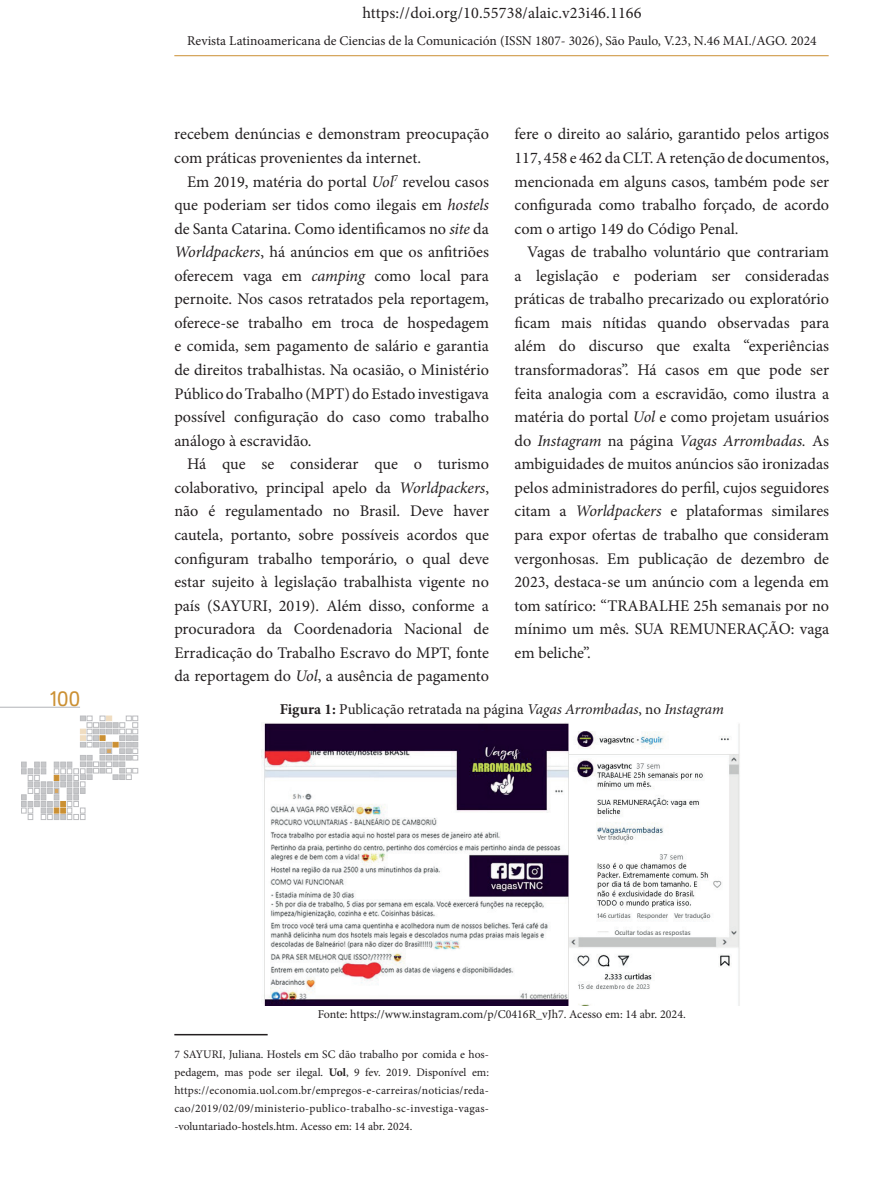
<style>
.page{position:relative;width:893px;height:1191px;background:#fff}
.page>*{position:absolute;margin:0;border:0;box-sizing:border-box;transform-origin:0 0}
.t1{font:21px "Istok Web";color:#cb9033}
.t2{font:16.2px/23.5px "Minion Pro";color:#231f20;text-align:justify}
.t3{font:15px "Minion Pro";color:#231f20}
.t4{font:13.5px "Minion Pro";color:#231f20}
.t5{font:12px "Minion Pro";color:#231f20}
.t6{font:11.55px/18.1px "Minion Pro";color:#231f20;text-align:justify}
.s1{font-style:italic}
.s2{font-weight:700}
</style>
<div class="page">
<svg style="left:21px;top:716px;width:117px;height:103px"></svg>
<hr style="left:0;top:707px;width:80px;height:1px;background:#b2b3b7">
<hr style="left:174px;top:55px;width:655px;height:1px;background:#cb9033">
<img style="left:262px;top:722px;width:478px;height:283px">
<hr style="left:174px;top:1034px;width:94px;height:1px;background:#231f20">
<p class="t1" style="left:49px;top:684px;width:33px">100</p>
<p class="t2" style="left:362px;top:1px;width:281px">https://doi.org/10.55738/alaic.v23i46.1166</p>
<p class="t4" style="left:187px;top:32px;width:631px">Revista Latinoamericana de Ciencias de la Comunicación (ISSN 1807- 3026), São Paulo, V.23, N.46 MAI./AGO. 2024</p>
<p class="t2" style="left:514px;top:122px;width:316px">fere o direito ao salário, garantido pelos artigos 117, 458 e 462 da CLT. A retenção de documentos, mencionada em alguns casos, também pode ser configurada como trabalho forçado, de acordo com o artigo 149 do Código Penal.</p>
<p class="t2" style="left:514px;top:240px;width:316px;text-indent:13px">Vagas de trabalho voluntário que contrariam a legislação e poderiam ser consideradas práticas de trabalho precarizado ou exploratório ficam mais nítidas quando observadas para além do discurso que exalta “experiências transformadoras”. Há casos em que pode ser feita analogia com a escravidão, como ilustra a matéria do portal <span class="s1">Uol</span> e como projetam usuários do <span class="s1">Instagram</span> na página <span class="s1">Vagas Arrombadas.</span> As ambiguidades de muitos anúncios são ironizadas pelos administradores do perfil, cujos seguidores citam a <span class="s1">Worldpackers</span> e plataformas similares para expor ofertas de trabalho que consideram vergonhosas. Em publicação de dezembro de 2023, destaca-se um anúncio com a legenda em tom satírico: “TRABALHE 25h semanais por no mínimo um mês. SUA REMUNERAÇÃO: vaga em beliche”.</p>
<p class="t2" style="left:174px;top:123px;width:316px">recebem denúncias e demonstram preocupação com práticas provenientes da internet.</p>
<p class="t2" style="left:174px;top:170px;width:316px;text-indent:13px">Em 2019, matéria do portal <span class="s1">Uol</span><sup>7</sup> revelou casos que poderiam ser tidos como ilegais em <span class="s1">hostels </span>de Santa Catarina. Como identificamos no <span class="s1">site</span> da <span class="s1">Worldpackers</span>, há anúncios em que os anfitriões oferecem vaga em <span class="s1">camping</span> como local para pernoite. Nos casos retratados pela reportagem, oferece-se trabalho em troca de hospedagem e comida, sem pagamento de salário e garantia de direitos trabalhistas. Na ocasião, o Ministério Público do Trabalho (MPT) do Estado investigava possível configuração do caso como trabalho análogo à escravidão.</p>
<p class="t2" style="left:174px;top:452px;width:316px;text-indent:13px">Há que se considerar que o turismo colaborativo, principal apelo da <span class="s1">Worldpackers</span>, não é regulamentado no Brasil. Deve haver cautela, portanto, sobre possíveis acordos que configuram trabalho temporário, o qual deve estar sujeito à legislação trabalhista vigente no país (SAYURI, 2019). Além disso, conforme a procuradora da Coordenadoria Nacional de Erradicação do Trabalho Escravo do MPT, fonte da reportagem do <span class="s1">Uol</span>, a ausência de pagamento</p>
<p class="t3" style="left:280px;top:699px;width:446px"><span class="s2">Figura 1:</span> Publicação retratada na página <span class="s1">Vagas Arrombadas</span>, no <span class="s1">Instagram</span></p>
<p class="t5" style="left:318px;top:1006px;width:370px">Fonte: https://www.instagram.com/p/C0416R_vJh7. Acesso em: 14 abr. 2024.</p>
<p class="t6" style="left:174px;top:1045px;width:316px">7 SAYURI, Juliana. Hostels em SC dão trabalho por comida e hos&shy;pedagem, mas pode ser ilegal. <span class="s2">Uol</span>, 9 fev. 2019. Disponível em: https://economia.uol.com.br/empregos-e-carreiras/noticias/reda&shy;cao/2019/02/09/ministerio-publico-trabalho-sc-investiga-vagas--voluntariado-hostels.htm. Acesso em: 14 abr. 2024.</p>
</div>
